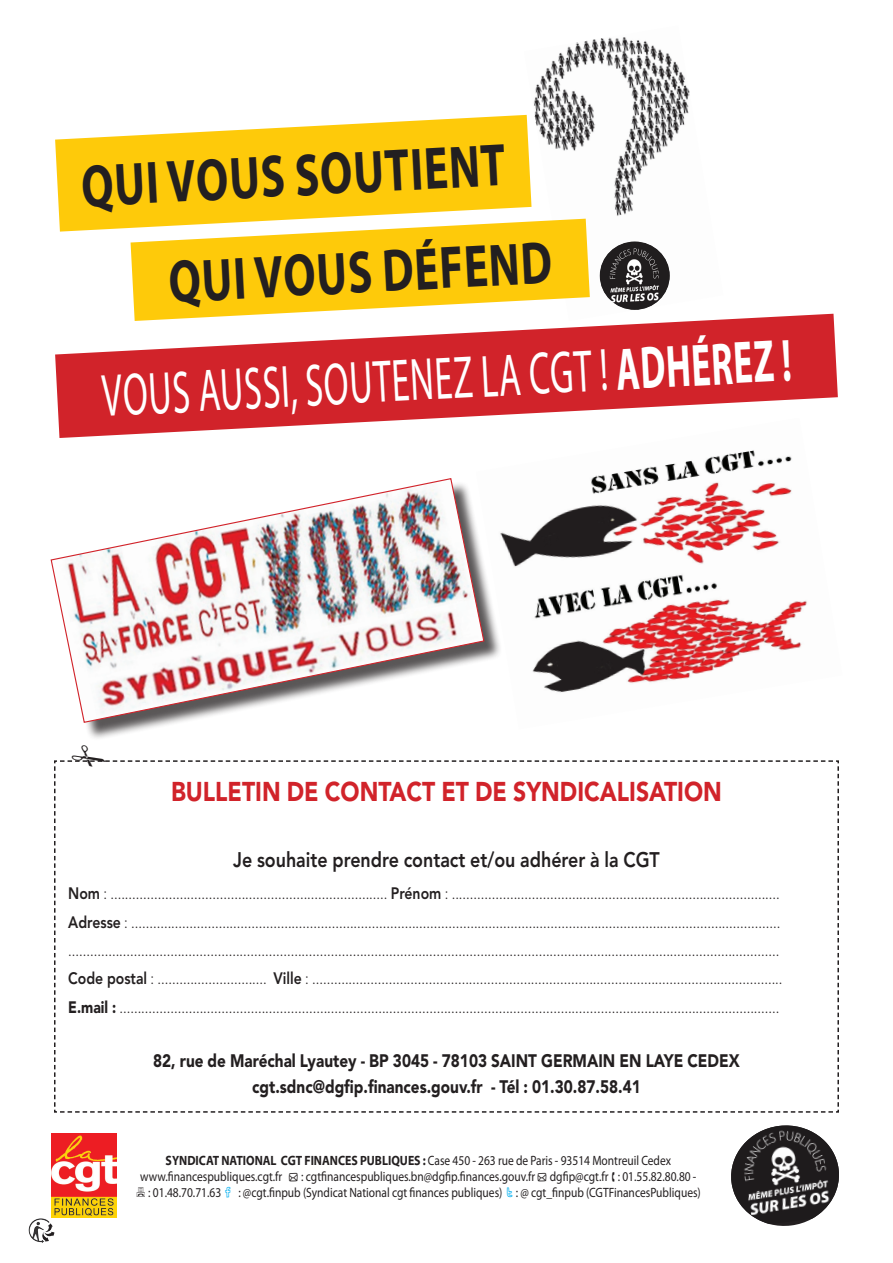
<style>
.page{position:relative;width:893px;height:1263px;background:#fff}
.page>*{position:absolute;margin:0;border:0;box-sizing:border-box;transform-origin:0 0}
.t1{font:60.15px "Myriad Pro";color:#fff;scale:.6 1}
.t2{font:700 60.15px "Myriad Pro";color:#231f20;scale:.75 1}
.t3{font:900 27px "Avenir LT Std";color:#d1232a;scale:.85 1}
.t4{font:800 21px "Avenir LT Std";color:#231f20;scale:.85 1}
.t5{font:900 18px/25.8px "Avenir LT Std";color:#231f20;text-align:center;scale:.85 1}
.t6{font:300 16.5px/28.3px "Avenir LT Std";color:#231f20;scale:.85 1}
.t7{font:13.5px "Myriad Pro";color:#231f20;scale:.85 1}
.s1{font-weight:700}
.s2{font-weight:800}
.s3{font-weight:900}
.s4{font-family:"Myriad Web Pro";font-weight:700}
</style>
<div class="page">
<img style="left:525px;top:37px;width:165px;height:242px">
<svg style="left:131px;top:219px;width:459px;height:95px;background:#fecf25"></svg>
<svg style="left:55px;top:115px;width:476px;height:117px;fill:#feca0a"></svg>
<img style="left:503px;top:450px;width:304px;height:243px">
<img style="left:600px;top:242px;width:70px;height:68px">
<img style="left:28px;top:1218px;width:26px;height:25px">
<img style="left:52px;top:1134px;width:64px;height:83px">
<svg style="left:769px;top:1224px;width:30px;height:2px"></svg>
<img style="left:731px;top:1125px;width:108px;height:99px">
<svg style="left:55px;top:314px;width:783px;height:124px;fill:#d1232a"></svg>
<div style="left:54px;top:481px;width:449px;height:260px;background:#231f20;opacity:.75"></div>
<img style="left:50px;top:478px;width:435px;height:246px">
<svg style="left:54px;top:760px;width:785px;height:353px"></svg>
<h1 class="t2" style="left:79px;top:147px;width:527px;rotate:-3deg">Qui vous sout ient</h1>
<h1 class="t2" style="left:167px;top:243px;width:465px;rotate:-3deg">Qui vous déf end</h1>
<h1 class="t1" style="left:100px;top:359px;width:1152px;rotate:-3deg">Vous auss i, so utene z la CGT ! <span class="s1">Adhér ez !</span></h1>
<h2 class="t3" style="left:171px;top:775px;width:649px">BULLETIN DE CONTACT ET DE SYNDICALISATION</h2>
<p class="t4" style="left:233px;top:847px;width:504px">Je souhaite prendre contact et/ou adhérer à la CGT</p>
<p class="t6" style="left:68px;top:880px;width:842px"><span class="s2">Nom</span> : ............................................................................ <span class="s2">Prénom</span> : ..........................................................................................<br><span class="s2">Adresse</span> : .................................................................................................................................................................................. ...................................................................................................................................................................................................<br><span class="s2">Code postal</span> : .............................. <span class="s2">Ville</span> : .................................................................................................................................<br><span class="s3">E.MAIL :</span> .....................................................................................................................................................................................</p>
<p class="t5" style="left:153px;top:1047px;width:692px">82, RUE DE MARÉCHAL LYAUTEY - BP 3045 - 78103 SAINT GERMAIN EN LAYE CEDEX<br>CGT.SDNC@DGFIP.FINANCES.GOUV.FR - TÉL : 01.30.87.58.41</p>
<p class="t7" style="left:166px;top:1152px;width:596px"><span class="s4">SYNDICAT NATIONAL CGT FINANCES PUBLIQUES :</span> Case 450 - 263 rue de Paris - 93514 Montreuil Cedex</p>
<p class="t7" style="left:140px;top:1168px;width:656px">www.financespubliques.cgt.fr ● : cgtfinancespubliques.bn@dgfip.finances.gouv.fr ● dgfip@cgt.fr : 01.55.82.80.80 -</p>
<p class="t7" style="left:148px;top:1184px;width:87px">: 01.48.70.71.63</p>
<p class="t7" style="left:238px;top:1184px;width:546px">: @cgt.finpub (Syndicat National cgt finances publiques) : @ cgt_finpub (CGTFinancesPubliques)</p>
</div>
